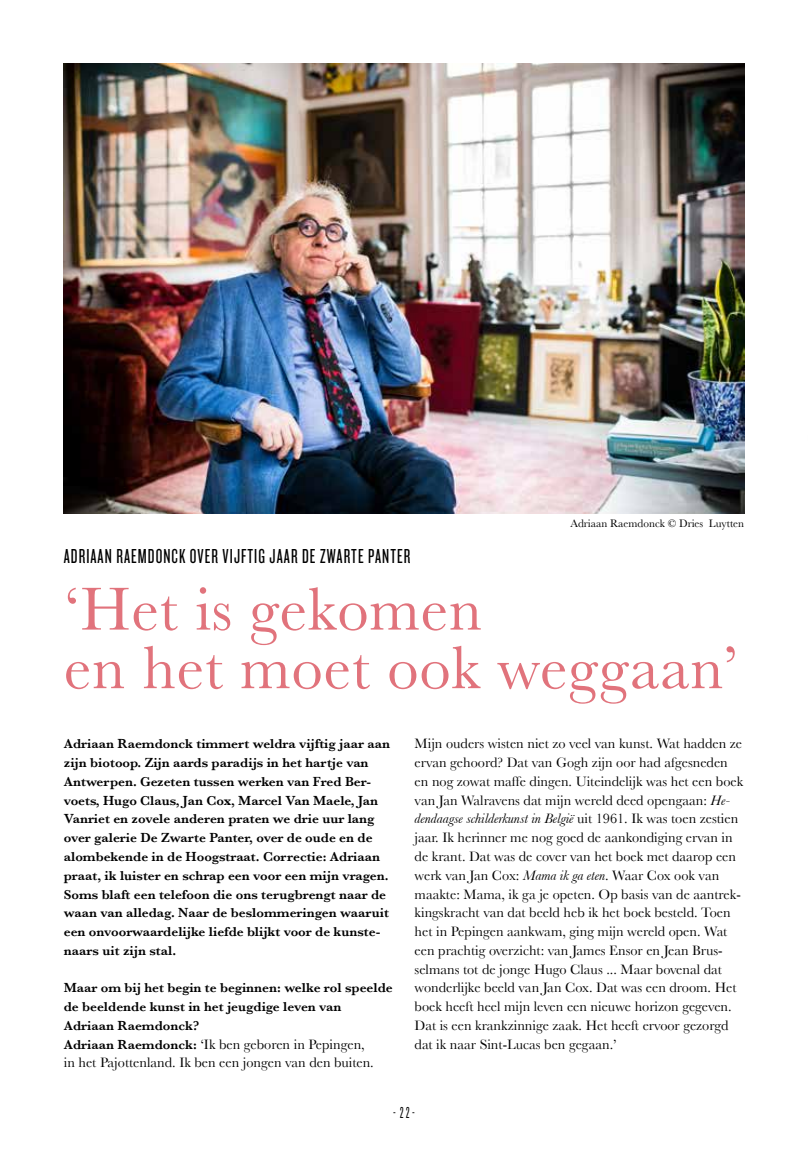
<style>
.page{position:relative;width:808px;height:1149px;background:#fff}
.page>*{position:absolute;margin:0;border:0;box-sizing:border-box;transform-origin:0 0}
.t1{font:63px/58.5px "Baskerville MT Std";letter-spacing:.01em;color:#e1737c}
.t2{font:21px "Knockout HTF27 Junior Bantamwt";letter-spacing:.05em;color:#000}
.t3{font:16.5px "Knockout HTF26 Junior Flyweight";color:#000}
.t4{font:14.25px/18.8px "Baskerville";color:#000}
.t5{font:600 13.5px/18.8px "Baskerville";color:#000}
.t6{font:11.25px "Baskerville MT Std";color:#000}
.s1{font-weight:600;font-size:13.5px}
.s2{font-style:italic}
</style>
<div class="page">
<img style="left:64px;top:64px;width:680px;height:449px">
<p class="t6" style="left:570px;top:517px;width:175px">Adriaan Raemdonck © Dries Luytten</p>
<h2 class="t2" style="left:64px;top:545px;width:348px">ADRIAAN RAEMDONCK OVER VIJFTIG JAAR DE ZWARTE PANTER</h2>
<h1 class="t1" style="left:64px;top:579px;width:676px">‘Het is gekomen<br>en het moet ook weggaan’</h1>
<p class="t5" style="left:64px;top:734px;width:328px">Adriaan Raemdonck timmert weldra vijftig jaar aan zijn biotoop. Zijn aards paradijs in het hartje van Antwerpen. Gezeten tussen werken van Fred Ber&shy;voets, Hugo Claus, Jan Cox, Marcel Van Maele, Jan Vanriet en zovele anderen praten we drie uur lang over galerie De Zwarte Panter, over de oude en de alombekende in de Hoogstraat. Correctie: Adriaan praat, ik luister en schrap een voor een mijn vragen.<br>Soms blaft een telefoon die ons terugbrengt naar de waan van alledag. Naar de beslommeringen waaruit een onvoorwaardelijke liefde blijkt voor de kunste&shy;naars uit zijn stal.</p>
<p class="t5" style="left:64px;top:978px;width:330px">Maar om bij het begin te beginnen: welke rol speelde de beeldende kunst in het jeugdige leven van<br>Adriaan Raemdonck?</p>
<p class="t4" style="left:64px;top:1034px;width:312px"><span class="s1">Adriaan Raemdonck:</span> ‘Ik ben geboren in Pepingen, in het Pajottenland. Ik ben een jongen van den buiten.</p>
<p class="t4" style="left:415px;top:734px;width:330px">Mijn ouders wisten niet zo veel van kunst. Wat hadden ze ervan gehoord? Dat van Gogh zijn oor had afgesneden en nog zowat maffe dingen. Uiteindelijk was het een boek van Jan Walravens dat mijn wereld deed opengaan: <span class="s2">He&shy;dendaagse schilderkunst in België</span> uit 1961. Ik was toen zestien jaar. Ik herinner me nog goed de aankondiging ervan in de krant. Dat was de cover van het boek met daarop een werk van Jan Cox: <span class="s2">Mama ik ga eten</span>. Waar Cox ook van maakte: Mama, ik ga je opeten. Op basis van de aantrek&shy;kingskracht van dat beeld heb ik het boek besteld. Toen het in Pepingen aankwam, ging mijn wereld open. Wat een prachtig overzicht: van James Ensor en Jean Brus&shy;selmans tot de jonge Hugo Claus ... Maar bovenal dat wonderlijke beeld van Jan Cox. Dat was een droom. Het boek heeft heel mijn leven een nieuwe horizon gegeven.<br>Dat is een krankzinnige zaak. Het heeft ervoor gezorgd dat ik naar Sint-Lucas ben gegaan.’</p>
<p class="t3" style="left:393px;top:1104px;width:22px">-22-</p>
</div>
